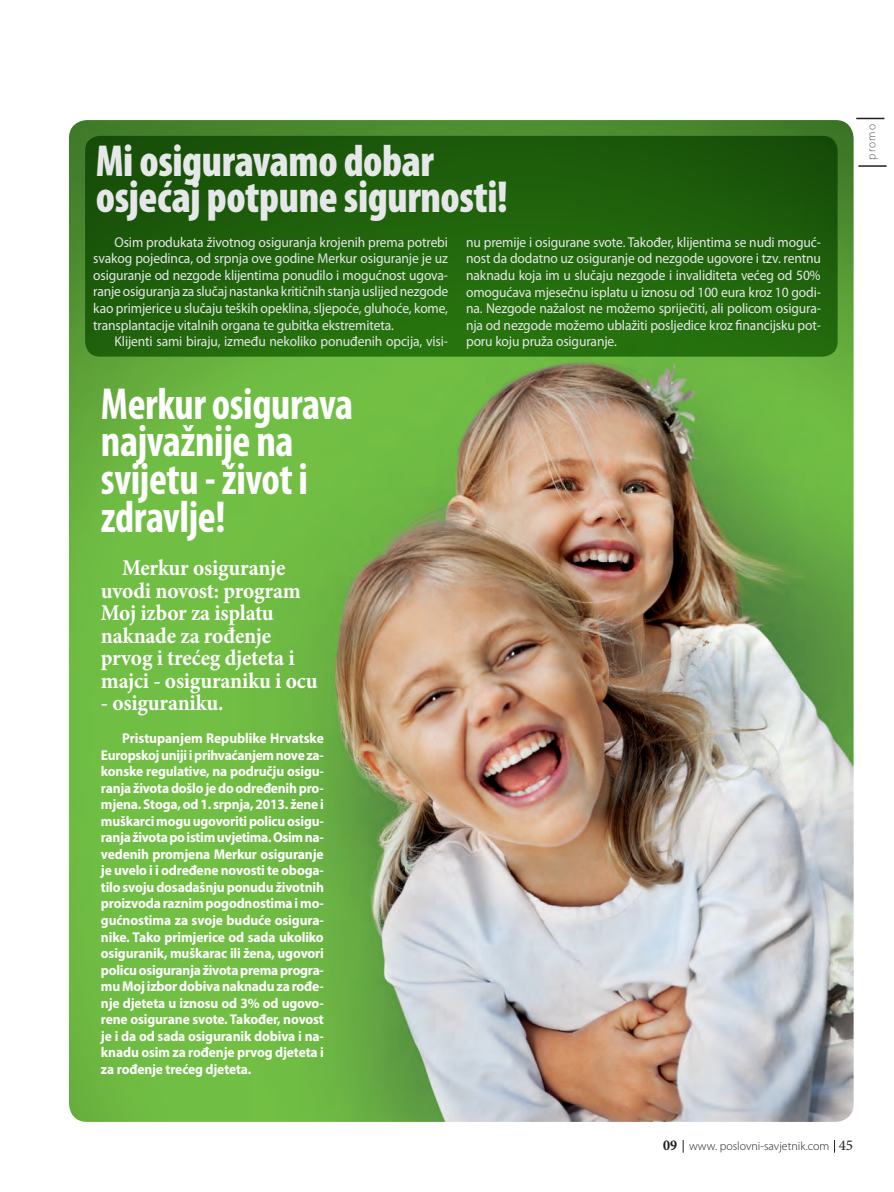
<style>
.page{position:relative;width:894px;height:1192px;background:#fff}
.page>*{position:absolute;margin:0;border:0;box-sizing:border-box;transform-origin:0 0}
._01_Txt{font:700 condensed 45px/37.5px "Myriad Pro";letter-spacing:-.01em;color:#fff;scale:.95 1}
._01_Txt-2{font:900 condensed 45px/36px "Myriad Pro";letter-spacing:-.01em;color:#e6e7e9;scale:.95 1}
._05_podnaslov{font:700 22.5px/22.5px "Minion Pro";letter-spacing:-.01em;color:#fff;scale:.95 1}
._01_Txt-3{font:14.25px/16.5px "Myriad Pro";letter-spacing:-.01em;color:#e6e7e9;text-align:justify;scale:.95 1}
._01_Txt-4{font:700 14.25px/16.5px "Myriad Pro";letter-spacing:-.01em;color:#fff;text-align:justify;scale:.95 1}
.t1{font:300 12px "Myriad Pro";color:#231f20}
.t2{font:300 12px "Myriad Pro";letter-spacing:.1em;color:#57585a;scale:.95 1}
.s1{font-family:"Minion Pro";font-weight:700;font-stretch:condensed;font-size:15px}
.s2{font-family:"Minion Pro";font-weight:400;font-size:15px}
</style>
<div class="page">
<svg style="left:682px;top:1140px;width:1px;height:12px"></svg>
<svg style="left:856px;top:118px;width:28px;height:1px"></svg>
<hr style="left:858px;top:165px;width:28px;height:2px;background:#231f20">
<img style="left:69px;top:120px;width:784px;height:1001px">
<div style="left:82px;top:133px;width:758px;height:226px;background:linear-gradient(to bottom,#19530a,#26710e);border-radius:18px"></div>
<div style="left:79px;top:130px;width:764px;height:232px;border:6px solid #fff;border-radius:18px"></div>
<p class="_01_Txt-2" style="left:96px;top:144px;width:435px">Mi osiguravamo dobar osjećaj potpune sigurnosti!</p>
<p class="_01_Txt-3" style="left:93px;top:233px;width:375px;text-indent:21px">Osim produkata životnog osiguranja krojenih prema potrebi svakog pojedinca, od srpnja ove godine Merkur osiguranje je uz osiguranje od nezgode klijentima ponudilo i mogućnost ugova&shy;ranje osiguranja za slučaj nastanka kritičnih stanja uslijed nezgode kao primjerice u slučaju teških opeklina, sljepoće, gluhoće, kome, transplantacije vitalnih organa te gubitka ekstremiteta.</p>
<p class="_01_Txt-3" style="left:114px;top:332px;width:352px">Klijenti sami biraju, između nekoliko ponuđenih opcija, visi-</p>
<p class="_01_Txt" style="left:101px;top:384px;width:267px">Merkur osigurava najvažnije na svijetu - život i zdravlje!</p>
<p class="_05_podnaslov" style="left:101px;top:556px;width:230px;text-indent:21px">Merkur osiguranje uvodi novost: program<br>Moj izbor za isplatu naknade za rođenje prvog i trećeg djeteta i majci - osiguraniku i ocu</p>
<p class="_05_podnaslov" style="left:101px;top:691px;width:130px">- osiguraniku.</p>
<p class="_01_Txt-4" style="left:101px;top:729px;width:236px;text-indent:21px">Pristupanjem Republike Hrvatske Europskoj uniji i prihvaćanjem nove za&shy;konske regulative, na području osigu&shy;ranja života došlo je do određenih pro&shy;mjena. Stoga, od 1. srpnja, 2013. žene i muškarci mogu ugovoriti policu osigu&shy;ranja života po istim uvjetima. Osim na&shy;vedenih promjena Merkur osiguranje je uvelo i i određene novosti te oboga&shy;tilo svoju dosadašnju ponudu životnih proizvoda raznim pogodnostima i mo&shy;gućnostima za svoje buduće osigura&shy;nike. Tako primjerice od sada ukoliko osiguranik, muškarac ili žena, ugovori policu osiguranja života prema progra&shy;mu Moj izbor dobiva naknadu za rođe&shy;nje djeteta u iznosu od 3% od ugovo&shy;rene osigurane svote. Također, novost je i da od sada osiguranik dobiva i na&shy;knadu osim za rođenje prvog djeteta i za rođenje trećeg djeteta.</p>
<p class="_01_Txt-3" style="left:466px;top:234px;width:375px">nu premije i osigurane svote. Također, klijentima se nudi moguć&shy;nost da dodatno uz osiguranje od nezgode ugovore i tzv. rentnu naknadu koja im u slučaju nezgode i invaliditeta većeg od 50% omogućava mjesečnu isplatu u iznosu od 100 eura kroz 10 godi&shy;na. Nezgode nažalost ne možemo spriječiti, ali policom osigura&shy;nja od nezgode možemo ublažiti posljedice kroz financijsku pot&shy;poru koju pruža osiguranje.</p>
<p class="t2" style="left:863px;top:160px;width:39px;rotate:-90deg">promo</p>
<p class="t1" style="left:663px;top:1138px;width:191px"><span class="s1">09</span> www. poslovni-savjetnik.com <span class="s2">45</span></p>
</div>
